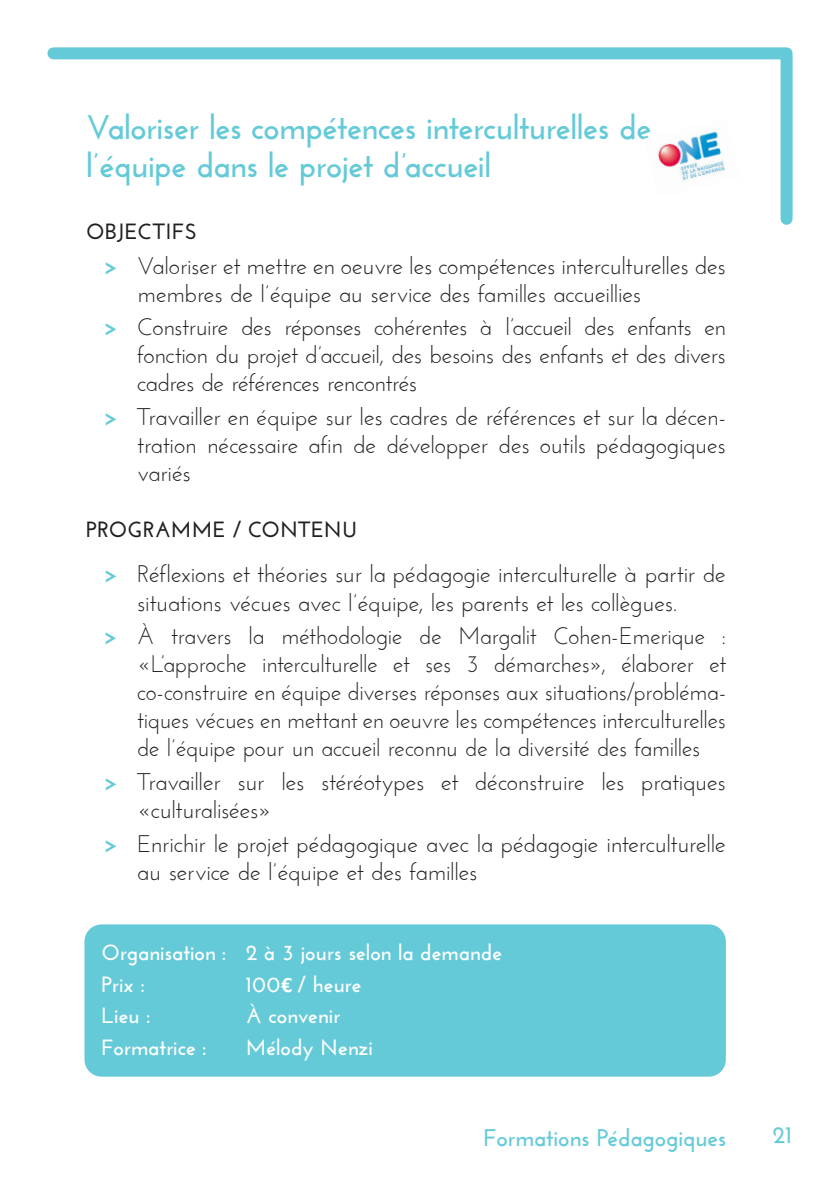
<style>
.page{position:relative;width:840px;height:1191px;background:#fff}
.page>*{position:absolute;margin:0;border:0;box-sizing:border-box;transform-origin:0 0}
.Titre_2{font:700 34px/38px "Josefin Sans";letter-spacing:-.02em;color:#65cad8}
.t1{font:24px/28px "Josefin Sans";letter-spacing:-.02em;color:#231f20}
.t2{font:700 24px "Josefin Sans";letter-spacing:-.005em;color:#65cad8}
.texte{font:700 22px "Josefin Sans";letter-spacing:-.005em;color:#fff}
.Titre_4__noir{font:700 22px "Josefin Sans";letter-spacing:.01em;color:#231f20}
.s1{font-weight:700;color:#65cad8}
.s2{font-family:"Calibri"}
</style>
<div class="page">
<svg style="left:47px;top:47px;width:746px;height:178px"></svg>
<div style="left:84px;top:924px;width:641px;height:152px;background:#65cad8;border-radius:17px"></div>
<img style="left:643px;top:118px;width:96px;height:80px">
<p class="Titre_2" style="left:86px;top:108px;width:566px">Valoriser les compétences interculturelles de l’équipe dans le projet d’accueil</p>
<p class="Titre_4__noir" style="left:86px;top:218px;width:112px">OBJECTIFS</p>
<p class="t1" style="left:137px;top:251px;width:590px;text-indent:-34px"><span class="s1">&gt;</span> Valoriser et mettre en oeuvre les compétences interculturelles des membres de l’équipe au service des familles accueillies</p>
<p class="t1" style="left:137px;top:313px;width:590px;text-align:justify;text-indent:-34px"><span class="s1">&gt;</span> Construire des réponses cohérentes à l’accueil des enfants en fonction du projet d’accueil, des besoins des enfants et des divers cadres de références rencontrés</p>
<p class="t1" style="left:137px;top:402px;width:590px;text-align:justify;text-indent:-34px"><span class="s1">&gt;</span> Travailler en équipe sur les cadres de références et sur la décen&shy;tration nécessaire afin de développer des outils pédagogiques variés</p>
<p class="Titre_4__noir" style="left:86px;top:517px;width:272px">PROGRAMME / CONTENU</p>
<p class="t1" style="left:137px;top:560px;width:590px;text-indent:-34px"><span class="s1">&gt;</span> Réflexions et théories sur la pédagogie interculturelle à partir de situations vécues avec l’équipe, les parents et les collègues.</p>
<p class="t1" style="left:137px;top:621px;width:590px;text-align:justify;text-indent:-34px"><span class="s1">&gt;</span> À travers la méthodologie de Margalit Cohen-Emerique : «L’approche interculturelle et ses 3 démarches», élaborer et co-construire en équipe diverses réponses aux situations/probléma&shy;tiques vécues en mettant en oeuvre les compétences interculturelles de l’équipe pour un accueil reconnu de la diversité des familles</p>
<p class="t1" style="left:137px;top:767px;width:590px;text-indent:-34px"><span class="s1">&gt;</span> Travailler sur les stéréotypes et déconstruire les pratiques «culturalisées»</p>
<p class="t1" style="left:137px;top:829px;width:590px;text-indent:-34px"><span class="s1">&gt;</span> Enrichir le projet pédagogique avec la pédagogie interculturelle au service de l’équipe et des familles</p>
<p class="texte" style="left:101px;top:939px;width:402px">Organisation : 2 à 3 jours selon la demande</p>
<p class="texte" style="left:101px;top:971px;width:44px">Prix :</p>
<p class="texte" style="left:245px;top:971px;width:117px">100<span class="s2">€</span> / heure</p>
<p class="texte" style="left:101px;top:1002px;width:50px">Lieu :</p>
<p class="texte" style="left:245px;top:1002px;width:96px">À convenir</p>
<p class="texte" style="left:101px;top:1034px;width:106px">Formatrice :</p>
<p class="texte" style="left:245px;top:1034px;width:128px">Mélody Nenzi</p>
<p class="t2" style="left:483px;top:1123px;width:244px">Formations Pédagogiques</p>
<p class="t2" style="left:772px;top:1121px;width:21px">21</p>
</div>
